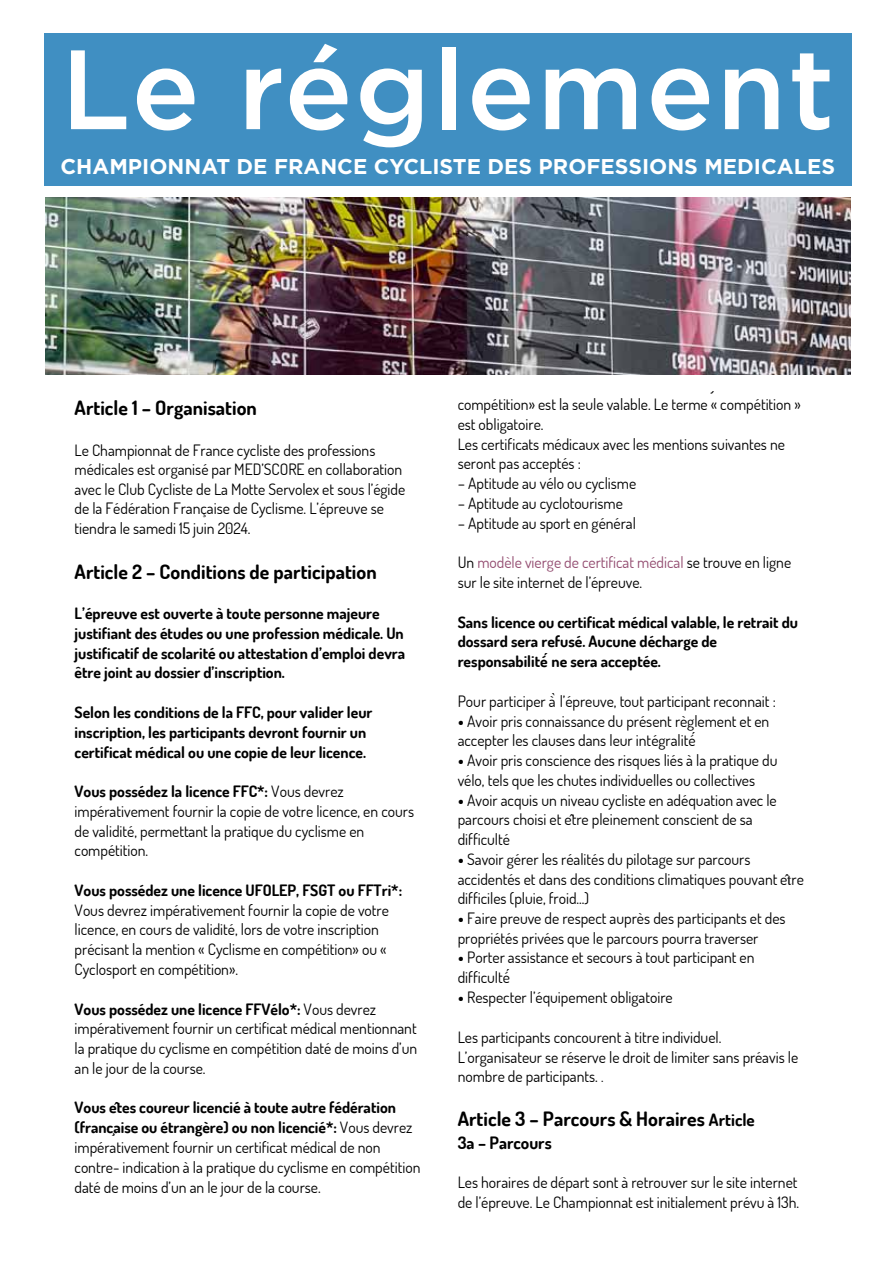
<style>
.page{position:relative;width:893px;height:1263px;background:#fff}
.page>*{position:absolute;margin:0;border:0;box-sizing:border-box;transform-origin:0 0}
.t1{font:500 112.5px "Gotham";letter-spacing:.02em;color:#fff}
.t2{font:700 21.3px "Gotham";color:#fff}
.t3{font:700 19.8px "Dosis";color:#000}
.t4{font:700 17.1px "Dosis";color:#000}
.t5{font:15.75px/19.8px "Dosis";color:#000}
.t6{font:700 15.75px/19.8px "Dosis";color:#000}
.s1{font-weight:700}
.s2{font-family:"Times New Roman";font-weight:700}
.s3{color:#934c70}
.s4{font-family:"Times New Roman"}
.s5{font-family:"Cambria";font-size:14.25px}
.s6{font-size:14.25px}
.s7{font-size:17.1px}
</style>
<div class="page">
<div style="left:44px;top:33px;width:808px;height:153px;background:#408fc2"></div>
<img style="left:46px;top:197px;width:804px;height:177px">
<h1 class="t1" style="left:61px;top:16px;width:775px">Le réglement</h1>
<h2 class="t2" style="left:61px;top:152px;width:776px">CHAMPIONNAT DE FRANCE CYCLISTE DES PROFESSIONS MEDICALES</h2>
<p class="t3" style="left:75px;top:395px;width:184px">Article 1 – Organisation</p>
<p class="t5" style="left:75px;top:439px;width:332px">Le Championnat de France cycliste des professions médicales est organisé par MED’SCORE en collaboration avec le Club Cycliste de La Motte Servolex et sous l’égide de la Fédération Française de Cyclisme. L’épreuve se tiendra le samedi 15 juin 2024.</p>
<p class="t3" style="left:75px;top:558px;width:304px">Article 2 – Conditions de participation</p>
<p class="t6" style="left:75px;top:603px;width:332px">L’épreuve est ouverte à toute personne majeure justifiant des études ou une profession médicale. Un justificatif de scolarité ou attestation d’emploi devra être joint au dossier d’inscription.</p>
<p class="t6" style="left:75px;top:702px;width:299px">Selon les conditions de la FFC, pour valider leur inscription, les participants devront fournir un certificat médical ou une copie de leur licence.</p>
<p class="t5" style="left:75px;top:781px;width:341px"><span class="s1">Vous possédez la licence FFC*:</span> Vous devrez impérativement fournir la copie de votre licence, en cours de validité, permettant la pratique du cyclisme en compétition.</p>
<p class="t6" style="left:75px;top:880px;width:329px">Vous possédez une licence UFOLEP, FSGT ou FFTri*:</p>
<p class="t5" style="left:75px;top:900px;width:316px">Vous devrez impérativement fournir la copie de votre licence, en cours de validité, lors de votre inscription précisant la mention « Cyclisme en compétition» ou « Cyclosport en compétition».</p>
<p class="t5" style="left:75px;top:998px;width:344px"><span class="s1">Vous possédez une licence FFVélo*:</span> Vous devrez impérativement fournir un certificat médical mentionnant la pratique du cyclisme en compétition daté de moins d’un an le jour de la course.</p>
<p class="t5" style="left:75px;top:1097px;width:347px"><span class="s1">Vous e</span><span class="s2">̂</span><span class="s1">tes coureur licencié à toute autre fédération (franc</span><span class="s2">̧</span><span class="s1">aise ou étrangère) ou non licencié*:</span> Vous devrez impérativement fournir un certificat médical de non contre- indication à la pratique du cyclisme en compétition daté de moins d’un an le jour de la course.</p>
<p class="t5" style="left:458px;top:394px;width:345px">compétition» est la seule valable. Le terme « compétition » est obligatoire.<br>Les certificats médicaux avec les mentions suivantes ne seront pas acceptés :</p>
<p class="t5" style="left:458px;top:473px;width:180px">– Aptitude au vélo ou cyclisme</p>
<p class="t5" style="left:458px;top:493px;width:167px">– Aptitude au cyclotourisme</p>
<p class="t5" style="left:458px;top:513px;width:180px">– Aptitude au sport en général</p>
<p class="t5" style="left:458px;top:552px;width:335px">Un <span class="s3">modèle vierge de certificat médical</span> se trouve en ligne sur le site internet de l’épreuve.</p>
<p class="t6" style="left:458px;top:612px;width:342px">Sans licence ou certificat médical valable, le retrait du dossard sera refusé. Aucune décharge de responsabilité<span class="s4">́</span>ne sera acceptée.</p>
<p class="t5" style="left:458px;top:691px;width:320px">Pour participer à<span class="s4">̀</span>l’épreuve, tout participant reconnait :</p>
<p class="t5" style="left:458px;top:710px;width:313px"><span class="s5">•</span> Avoir pris connaissance du présent règlement et en accepter les clauses dans leur intégralité<span class="s4">́</span></p>
<p class="t5" style="left:458px;top:750px;width:321px"><span class="s5">•</span> Avoir pris conscience des risques liés à la pratique du vélo, tels que les chutes individuelles ou collectives</p>
<p class="t5" style="left:458px;top:789px;width:321px"><span class="s5">•</span> Avoir acquis un niveau cycliste en adéquation avec le parcours choisi et e<span class="s4">̂</span>tre pleinement conscient de sa difficulté</p>
<p class="t5" style="left:458px;top:849px;width:348px"><span class="s5">•</span> Savoir gérer les réalités du pilotage sur parcours accidentés et dans des conditions climatiques pouvant e<span class="s4">̂t</span>re difficiles (pluie, froid...)</p>
<p class="t5" style="left:458px;top:908px;width:329px"><span class="s5">•</span> Faire preuve de respect auprès des participants et des propriétés privées que le parcours pourra traverser</p>
<p class="t5" style="left:458px;top:947px;width:298px"><span class="s5">•</span> Porter assistance et secours à tout participant en difficulté<span class="s4">́</span></p>
<p class="t5" style="left:458px;top:987px;width:217px"><span class="s5">•</span> Respecter l’équipement obligatoire</p>
<p class="t5" style="left:458px;top:1027px;width:342px">Les participants concourent à titre individuel.<br>L’organisateur se réserve le droit de limiter sans préavis le nombre de participants. <span class="s6">.</span></p>
<p class="t3" style="left:458px;top:1106px;width:299px">Article 3 – Parcours &amp; Horaires <span class="s7">Article</span></p>
<p class="t4" style="left:458px;top:1131px;width:96px">3a – Parcours</p>
<p class="t5" style="left:458px;top:1172px;width:343px">Les horaires de départ sont à retrouver sur le site internet de l’épreuve. Le Championnat est initialement prévu à 13h.</p>
</div>
